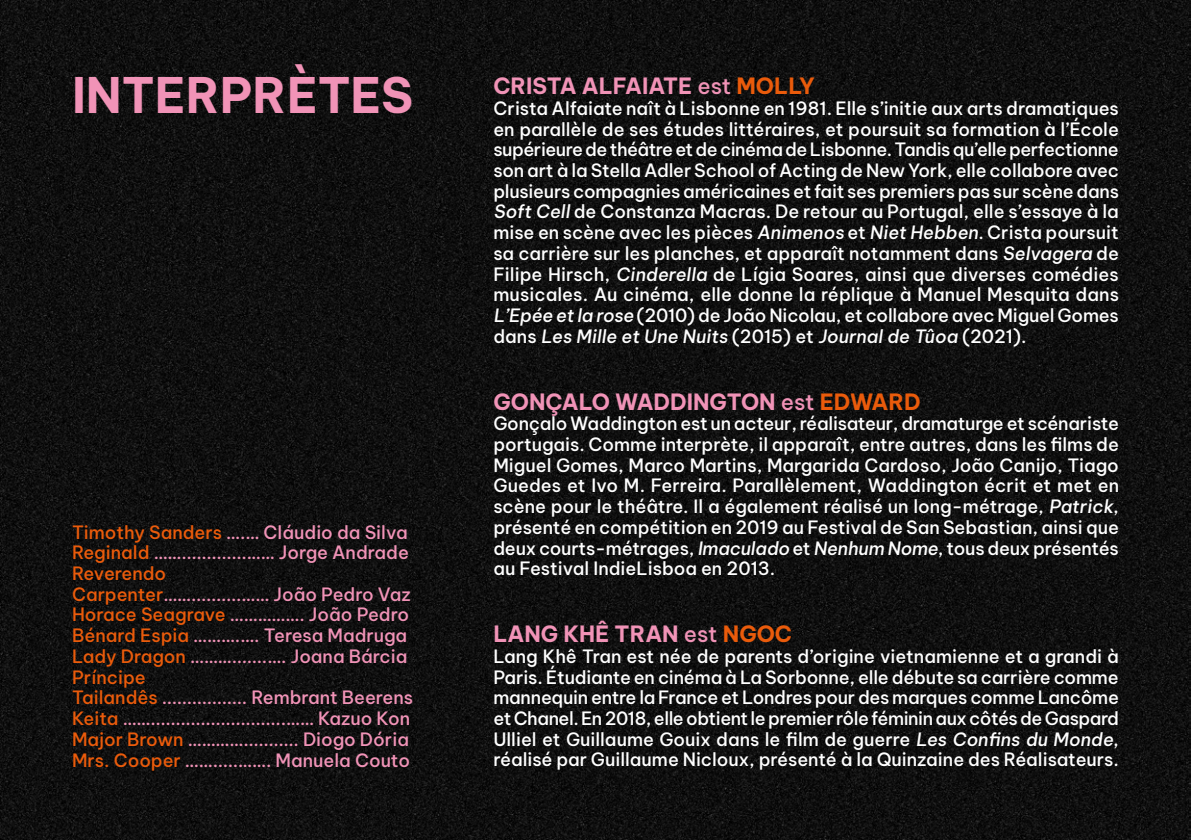
<style>
.page{position:relative;width:1191px;height:840px;background:#fff}
.page>*{position:absolute;margin:0;border:0;box-sizing:border-box;transform-origin:0 0}
.t1{font:700 48px "Be Vietnam Pro";color:#f193b7}
.t2{font:700 22px "Be Vietnam Pro";color:#f193b7}
.t3{font:500 18px/20.8px "Be Vietnam Pro";letter-spacing:-.01em;color:#fff;text-align:justify}
.t4{font:500 18px/20.6px "Be Vietnam Pro";color:#f193b7}
.s1{color:#ea5b0b}
.s2{font-weight:500}
</style>
<div class="page">
<img style="left:0;top:0;width:1191px;height:839px">
<h1 class="t1" style="left:72px;top:54px;width:343px">INTERPRÈTES</h1>
<p class="t4" style="left:72px;top:519px;width:343px"><span class="s1">Timothy Sanders</span> ….… Cláudio da Silva <span class="s1">Reginald</span> …….............…… Jorge Andrade <span class="s1">Reverendo<br>Carpenter</span>……..........…… João Pedro Vaz <span class="s1">Horace Seagrave</span> ……………. João Pedro <span class="s1">Bénard Espia</span> ……….…. Teresa Madruga <span class="s1">Lady Dragon</span> ……….......…. Joana Bárcia <span class="s1">Príncipe<br>Tailandês</span> ................. Rembrant Beerens <span class="s1">Keita</span> ……...........................…… Kazuo Kon <span class="s1">Major Brown</span> …………........... Diogo Dória <span class="s1">Mrs. Cooper</span> …….....……. Manuela Couto</p>
<p class="t2" style="left:493px;top:67px;width:323px">CRISTA ALFAIATE <span class="s2">est</span> <span class="s1">MOLLY</span></p>
<p class="t3" style="left:493px;top:96px;width:627px">Crista Alfaiate naît à Lisbonne en 1981. Elle s’initie aux arts dramatiques en parallèle de ses études littéraires, et poursuit sa formation à l’École supérieure de théâtre et de cinéma de Lisbonne. Tandis qu’elle perfectionne son art à la Stella Adler School of Acting de New York, elle collabore avec plusieurs compagnies américaines et fait ses premiers pas sur scène dans Soft Cellde Constanza Macras. De retour au Portugal, elle s’essaye à la mise en scène avec les pièces Animenos et Niet Hebben. Crista poursuit sa carrière sur les planches, et apparaît notamment dans Selvagera de Filipe Hirsch, Cinderella de Lígia Soares, ainsi que diverses comédies musicales. Au cinéma, elle donne la réplique à Manuel Mesquita dans L’Epée et la rose (2010) de João Nicolau, et collabore avec Miguel Gomes d a n s Les Mille et Une Nuits ( 2 0 1 5 ) e t Journalde Tûoa ( 2 0 2 1 ) .</p>
<p class="t2" style="left:493px;top:382px;width:429px">GONÇALO WADDINGTON <span class="s2">est</span> <span class="s1">EDWARD</span></p>
<p class="t3" style="left:493px;top:411px;width:627px">Gonçalo Waddington est un acteur, réalisateur, dramaturge et scénariste portugais. Comme interprète, il apparaît, entre autres, dans les films de Miguel Gomes, Marco Martins, Margarida Cardoso, João Canijo, Tiago Guedes et Ivo M. Ferreira. Parallèlement, Waddington écrit et met en scène pour le théâtre. Il a également réalisé un long-métrage, Patrick, présenté en compétition en 2019 au Festival de San Sebastian, ainsi que deux courts-métrages, Imaculado et Nenhum Nome, tous deux présentés au Festival IndieLisboa en 2013.</p>
<p class="t2" style="left:493px;top:614px;width:300px">LANG KHÊ TRAN <span class="s2">est</span> <span class="s1">NGOC</span></p>
<p class="t3" style="left:493px;top:643px;width:627px">Lang Khê Tran est née de parents d’origine vietnamienne et a grandi à Paris. Étudiante en cinéma à La Sorbonne, elle débute sa carrière comme mannequin entre la France et Londres pour des marques comme Lancôme et Chanel. En 2018, elle obtient le premier rôle féminin aux côtés de Gaspard Ulliel et Guillaume Gouix dans le film de guerre Les Confins du Monde, réalisé par Guillaume Nicloux, présenté à la Quinzaine des Réalisateurs.</p>
</div>
